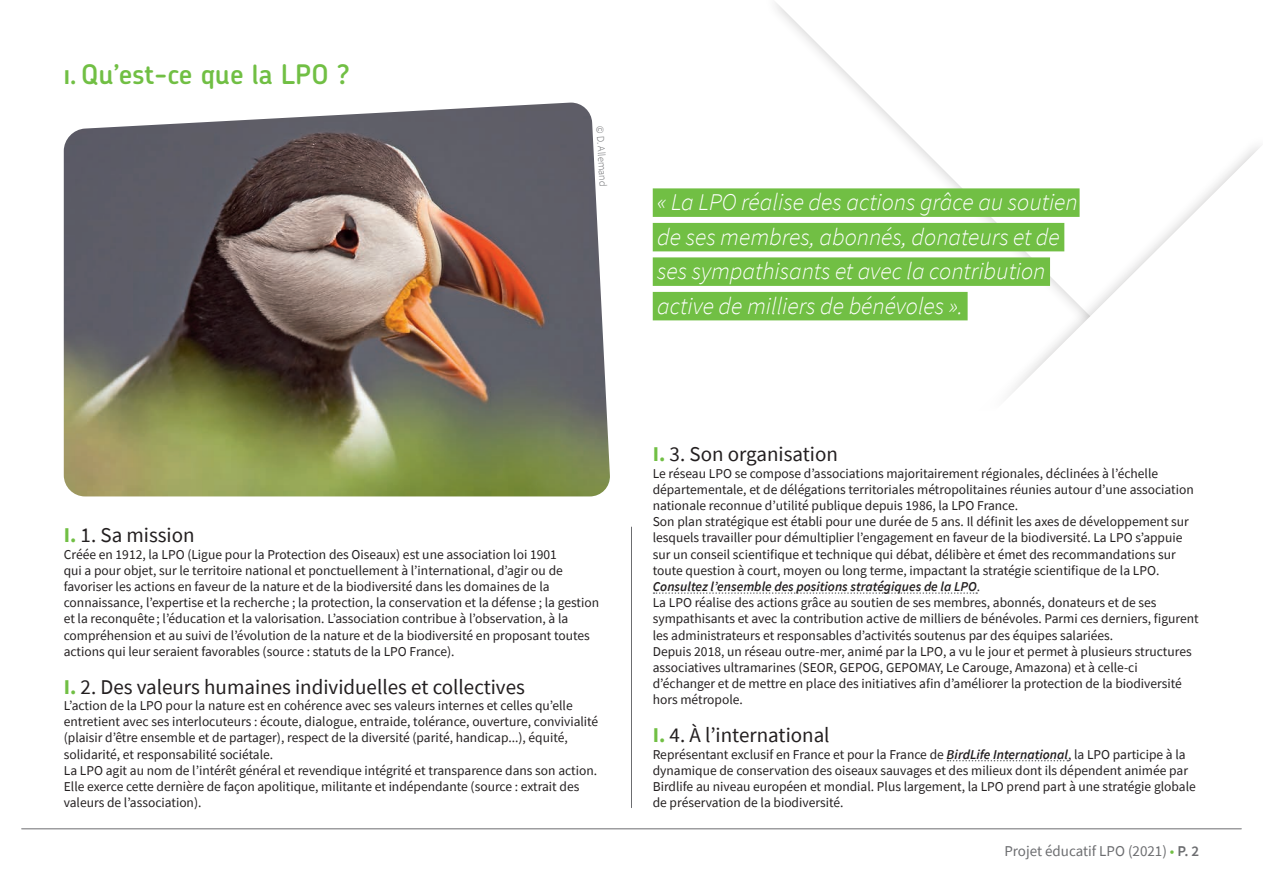
<style>
.page{position:relative;width:1263px;height:893px;background:#fff}
.page>*{position:absolute;margin:0;border:0;box-sizing:border-box;transform-origin:0 0}
.t1{font:600 27px "Chevin Pro";color:#71bf44}
.t2{font:italic 300 24px/34.5px "Source Sans Pro";color:#fff}
.t3{font:21px "Source Sans Pro";color:#231f20}
.t4{font:15px "Source Sans Pro";color:#6c6d70}
.t5{font:13.5px/16.2px "Source Sans Pro";color:#231f20}
.t6{font:300 10.5px "Source Sans Pro";color:#6c6d70}
.s1{font-family:"Source Sans Pro";font-weight:700;font-size:21px}
.s2{font-weight:700;color:#71bf44}
.s3{font-weight:600;font-style:italic}
.s4{color:#71bf44}
.s5{font-weight:600}
</style>
<div class="page">
<hr style="left:22px;top:828px;width:1219px;height:1px;background:#6c6d70">
<svg style="left:774px;top:2px;width:133px;height:319px"></svg>
<div style="left:857px;top:133px;width:406px;height:418px;background:#fff"></div>
<svg style="left:868px;top:145px;width:392px;height:202px"></svg>
<svg style="left:653px;top:592px;width:324px;height:2px"></svg>
<svg style="left:947px;top:760px;width:121px;height:1px"></svg>
<hr style="left:631px;top:527px;width:1px;height:281px;background:#6c6d70">
<div style="left:653px;top:188px;width:426px;height:29px;background:#71bf44"></div>
<div style="left:653px;top:223px;width:411px;height:28px;background:#71bf44"></div>
<div style="left:653px;top:257px;width:397px;height:29px;background:#71bf44"></div>
<div style="left:653px;top:292px;width:315px;height:28px;background:#71bf44"></div>
<img style="left:64px;top:103px;width:546px;height:393px">
<h1 class="t1" style="left:64px;top:56px;width:288px"><span class="s1">I.</span> Qu’est-ce que la LPO ?</h1>
<p class="t6" style="left:606px;top:125px;width:63px;rotate:87deg">© D. Allemand</p>
<h2 class="t2" style="left:657px;top:185px;width:422px">« La LPO réalise des actions grâce au soutien de ses membres, abonnés, donateurs et de ses sympathisants et avec la contribution active de milliers de bénévoles ».</h2>
<h3 class="t3" style="left:64px;top:522px;width:132px"><span class="s2">I.</span> 1. Sa mission</h3>
<p class="t5" style="left:64px;top:546px;width:537px">Créée en 1912, la LPO (Ligue pour la Protection des Oiseaux) est une association loi 1901<br>qui a pour objet, sur le territoire national et ponctuellement à l’international, d’agir ou de favoriser les actions en faveur de la nature et de la biodiversité dans les domaines de la connaissance, l’expertise et la recherche ; la protection, la conservation et la défense ; la gestion et la reconquête ; l’éducation et la valorisation. L’association contribue à l’observation, à la compréhension et au suivi de l’évolution de la nature et de la biodiversité en proposant toutes actions qui leur seraient favorables (source : statuts de la LPO France).</p>
<h3 class="t3" style="left:64px;top:673px;width:463px"><span class="s2">I.</span> 2. Des valeurs humaines individuelles et collectives</h3>
<p class="t5" style="left:64px;top:697px;width:536px">L’action de la LPO pour la nature est en cohérence avec ses valeurs internes et celles qu’elle entretient avec ses interlocuteurs : écoute, dialogue, entraide, tolérance, ouverture, convivialité (plaisir d’être ensemble et de partager), respect de la diversité (parité, handicap...), équité, solidarité, et responsabilité sociétale.<br>La LPO agit au nom de l’intérêt général et revendique intégrité et transparence dans son action.<br>Elle exerce cette dernière de façon apolitique, militante et indépendante (source : extrait des valeurs de l’association).</p>
<h3 class="t3" style="left:653px;top:441px;width:187px"><span class="s2">I.</span> 3. Son organisation</h3>
<p class="t5" style="left:653px;top:465px;width:547px">Le réseau LPO se compose d’associations majoritairement régionales, déclinées à l’échelle départementale, et de délégations territoriales métropolitaines réunies autour d’une association nationale reconnue d’utilité publique depuis 1986, la LPO France.<br>Son plan stratégique est établi pour une durée de 5 ans. Il définit les axes de développement sur lesquels travailler pour démultiplier l’engagement en faveur de la biodiversité. La LPO s’appuie sur un conseil scientifique et technique qui débat, délibère et émet des recommandations sur toute question à court, moyen ou long terme, impactant la stratégie scientifique de la LPO.<br><span class="s3">Consultez l’ensemble des positions stratégiques de la LPO</span>.<br>La LPO réalise des actions grâce au soutien de ses membres, abonnés, donateurs et de ses sympathisants et avec la contribution active de milliers de bénévoles. Parmi ces derniers, figurent les administrateurs et responsables d’activités soutenus par des équipes salariées.<br>Depuis 2018, un réseau outre-mer, animé par la LPO, a vu le jour et permet à plusieurs structures associatives ultramarines (SEOR, GEPOG, GEPOMAY, Le Carouge, Amazona) et à celle-ci d’échanger et de mettre en place des initiatives afin d’améliorer la protection de la biodiversité hors métropole.</p>
<h3 class="t3" style="left:653px;top:722px;width:178px"><span class="s2">I.</span> 4. À l’international</h3>
<p class="t5" style="left:653px;top:746px;width:544px">Représentant exclusif en France et pour la France de <span class="s3">BirdLife International</span>, la LPO participe à la dynamique de conservation des oiseaux sauvages et des milieux dont ils dépendent animée par Birdlife au niveau européen et mondial. Plus largement, la LPO prend part à une stratégie globale de préservation de la biodiversité.</p>
<p class="t4" style="left:1004px;top:841px;width:196px">Projet éducatif LPO (2021) <span class="s4">•</span> <span class="s5">P. 2</span></p>
</div>
